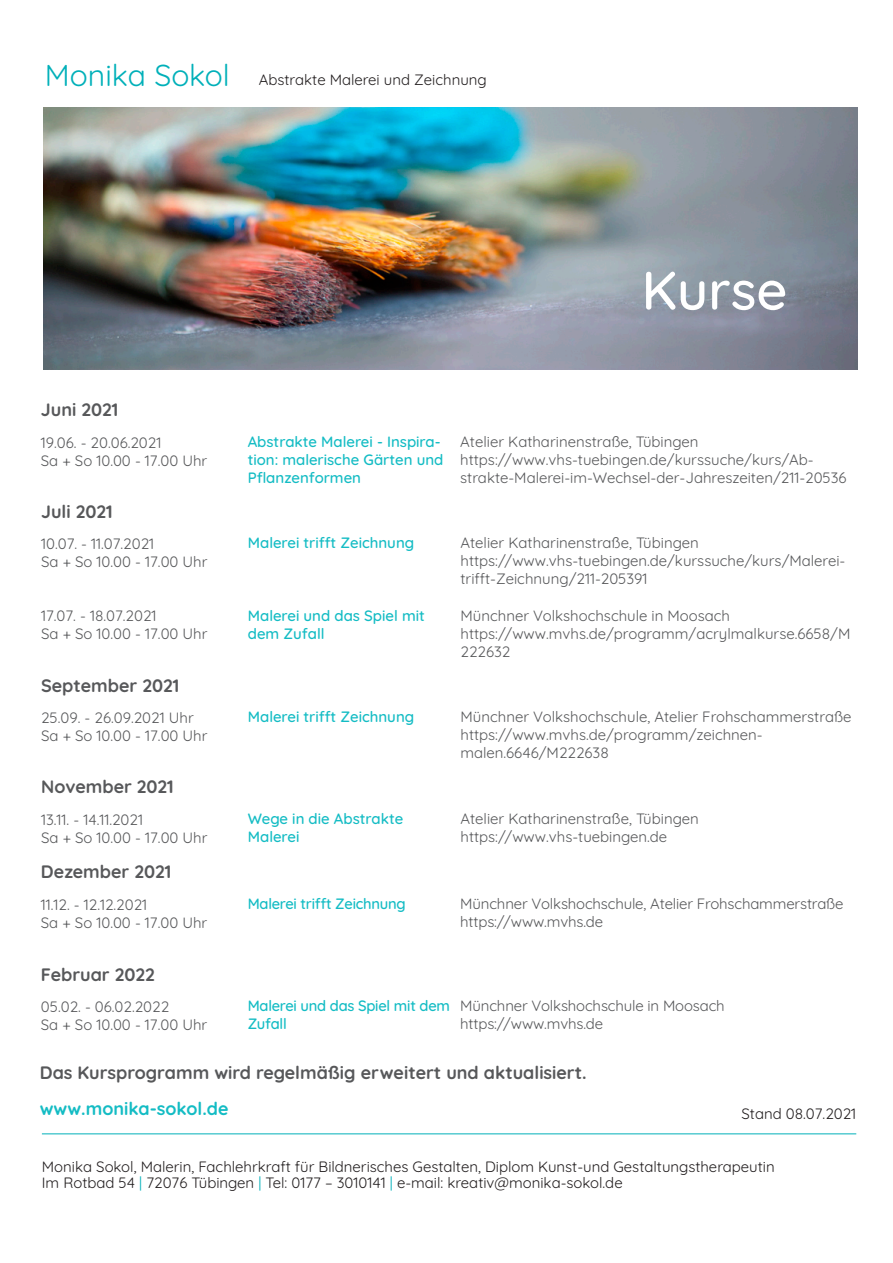
<style>
.page{position:relative;width:893px;height:1263px;background:#fff}
.page>*{position:absolute;margin:0;border:0;box-sizing:border-box;transform-origin:0 0}
.t1{font:500 54.15px "Quicksand";color:#fff}
.t2{font:700 18px "Quicksand";color:#57585a}
.t3{font:700 18px "Quicksand";color:#14bcc4}
.t4{font:15px/18px "Quicksand";color:#57585a}
.t5{font:15px/15.6px "Quicksand";color:#231f20}
.t6{font:500 15px/18px "Quicksand";color:#14bcc4}
.s1{font-size:30.15px;color:#00b0b9}
.s2{color:#00b0b9}
</style>
<div class="page">
<img style="left:43px;top:108px;width:814px;height:262px">
<hr style="left:42px;top:1133px;width:814px;height:1px;background:#00b0b9">
<p class="t5" style="left:45px;top:73px;width:443px"><span class="s1">Monika Sokol</span> Abstrakte Malerei und Zeichnung</p>
<h1 class="t1" style="left:642px;top:270px;width:147px">Kurse</h1>
<p class="t2" style="left:41px;top:403px;width:79px">Juni 2021</p>
<p class="t4" style="left:41px;top:435px;width:168px">19.06. - 20.06.2021<br>Sa + So 10.00 - 17.00 Uhr</p>
<p class="t6" style="left:248px;top:434px;width:197px">Abstrakte Malerei - Inspira&shy;tion: malerische Gärten und<br>Pflanzenformen</p>
<p class="t4" style="left:460px;top:434px;width:388px">Atelier Katharinenstraße, Tübingen https://www.vhs-tuebingen.de/kurssuche/kurs/Ab&shy;strakte-Malerei-im-Wechsel-der-Jahreszeiten/211-20536</p>
<p class="t2" style="left:41px;top:505px;width:73px">Juli 2021</p>
<p class="t4" style="left:41px;top:536px;width:168px">10.07. - 11.07.2021<br>Sa + So 10.00 - 17.00 Uhr</p>
<p class="t6" style="left:248px;top:535px;width:168px">Malerei trifft Zeichnung</p>
<p class="t4" style="left:460px;top:535px;width:386px">Atelier Katharinenstraße, Tübingen https://www.vhs-tuebingen.de/kurssuche/kurs/Malerei&shy;trifft-Zeichnung/211-205391</p>
<p class="t4" style="left:460px;top:607px;width:391px">Münchner Volkshochschule in Moosach https://www.mvhs.de/programm/acrylmalkurse.6658/M<br>222632</p>
<p class="t6" style="left:248px;top:607px;width:179px">Malerei und das Spiel mit dem Zufall</p>
<p class="t4" style="left:41px;top:608px;width:168px">17.07. - 18.07.2021<br>Sa + So 10.00 - 17.00 Uhr</p>
<p class="t2" style="left:41px;top:678px;width:140px">September 2021</p>
<p class="t4" style="left:41px;top:710px;width:168px">25.09. - 26.09.2021 Uhr<br>Sa + So 10.00 - 17.00 Uhr</p>
<p class="t6" style="left:248px;top:709px;width:168px">Malerei trifft Zeichnung</p>
<p class="t4" style="left:460px;top:709px;width:392px">Münchner Volkshochschule, Atelier Frohschammerstraße https://www.mvhs.de/programm/zeichnen&shy;malen.6646/M222638</p>
<p class="t2" style="left:41px;top:780px;width:134px">November 2021</p>
<p class="t4" style="left:41px;top:812px;width:168px">13.11. - 14.11.2021<br>Sa + So 10.00 - 17.00 Uhr</p>
<p class="t6" style="left:248px;top:811px;width:157px">Wege in die Abstrakte<br>Malerei</p>
<p class="t4" style="left:460px;top:811px;width:240px">Atelier Katharinenstraße, Tübingen https://www.vhs-tuebingen.de</p>
<p class="t2" style="left:41px;top:865px;width:132px">Dezember 2021</p>
<p class="t4" style="left:41px;top:896px;width:168px">11.12. - 12.12.2021<br>Sa + So 10.00 - 17.00 Uhr</p>
<p class="t6" style="left:248px;top:895px;width:160px">Malerei trifft Zeichnung</p>
<p class="t4" style="left:460px;top:895px;width:385px">Münchner Volkshochschule, Atelier Frohschammerstraße https://www.mvhs.de</p>
<p class="t2" style="left:41px;top:967px;width:115px">Februar 2022</p>
<p class="t4" style="left:41px;top:999px;width:168px">05.02. - 06.02.2022<br>Sa + So 10.00 - 17.00 Uhr</p>
<p class="t6" style="left:248px;top:998px;width:204px">Malerei und das Spiel mit dem<br>Zufall</p>
<p class="t4" style="left:460px;top:998px;width:266px">Münchner Volkshochschule in Moosach https://www.mvhs.de</p>
<p class="t2" style="left:40px;top:1065px;width:548px">Das Kursprogramm wird regelmäßig erweitert und aktualisiert.</p>
<p class="t3" style="left:40px;top:1101px;width:190px">www.monika-sokol.de</p>
<p class="t5" style="left:741px;top:1107px;width:116px">Stand 08.07.2021</p>
<p class="t5" style="left:42px;top:1160px;width:734px">Monika Sokol, Malerin, Fachlehrkraft für Bildnerisches Gestalten, Diplom Kunst-und Gestaltungstherapeutin<br>Im Rotbad 54 <span class="s2">|</span> 72076 Tübingen <span class="s2">|</span> Tel: 0177 – 3010141 <span class="s2">|</span> e-mail: kreativ@monika-sokol.de</p>
</div>
